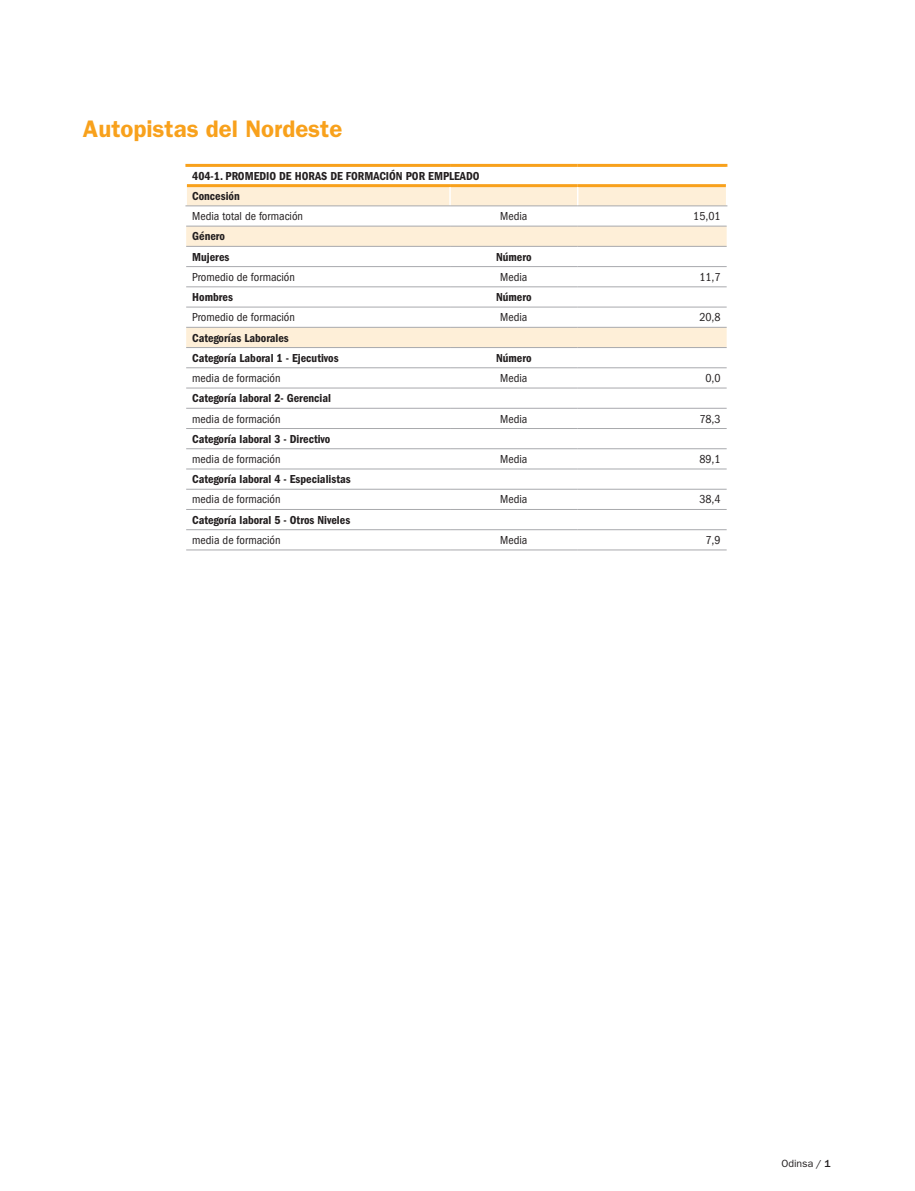
<style>
.page{position:relative;width:915px;height:1191px;background:#fff}
.page>*{position:absolute;margin:0;border:0;box-sizing:border-box;transform-origin:0 0}
.t1{font:600 24px "ITC Franklin Gothic Std";color:#f8a11c}
.t2{font:12px/20.2px "ITC Franklin Gothic Std Dm Cd";color:#231f20}
.t3{font:condensed 12px "ITC Franklin Gothic Std";color:#231f20}
.t4{font:10.5px "ITC Franklin Gothic Std";color:#231f20}
.s1{font-weight:500}
</style>
<div class="page">
<svg style="left:186px;top:187px;width:540px;height:160px"></svg>
<hr style="left:185px;top:164px;width:265px;height:3px;background:#f8a11c">
<hr style="left:450px;top:164px;width:127px;height:3px;background:#f8a11c">
<hr style="left:577px;top:164px;width:150px;height:3px;background:#f8a11c">
<svg style="left:186px;top:184px;width:1px;height:21px"></svg>
<hr style="left:187px;top:184px;width:263px;height:3px;background:#f8a11c">
<hr style="left:450px;top:184px;width:127px;height:3px;background:#f8a11c">
<hr style="left:577px;top:184px;width:148px;height:3px;background:#f8a11c">
<svg style="left:449px;top:187px;width:1px;height:18px"></svg>
<svg style="left:576px;top:187px;width:2px;height:18px"></svg>
<svg style="left:725px;top:184px;width:1px;height:21px"></svg>
<hr style="left:185px;top:205px;width:265px;height:1px;background:#a8a9ad">
<hr style="left:450px;top:205px;width:127px;height:1px;background:#a8a9ad">
<hr style="left:577px;top:205px;width:150px;height:1px;background:#a8a9ad">
<hr style="left:186px;top:226px;width:264px;height:1px;background:#a8a9ad">
<hr style="left:450px;top:226px;width:127px;height:1px;background:#a8a9ad">
<hr style="left:577px;top:226px;width:149px;height:1px;background:#a8a9ad">
<hr style="left:186px;top:246px;width:264px;height:1px;background:#a8a9ad">
<hr style="left:450px;top:246px;width:127px;height:1px;background:#a8a9ad">
<hr style="left:577px;top:246px;width:149px;height:1px;background:#a8a9ad">
<hr style="left:186px;top:266px;width:264px;height:1px;background:#a8a9ad">
<hr style="left:450px;top:266px;width:127px;height:1px;background:#a8a9ad">
<hr style="left:577px;top:266px;width:149px;height:1px;background:#a8a9ad">
<hr style="left:186px;top:286px;width:264px;height:1px;background:#a8a9ad">
<hr style="left:450px;top:286px;width:127px;height:1px;background:#a8a9ad">
<hr style="left:577px;top:286px;width:149px;height:1px;background:#a8a9ad">
<hr style="left:186px;top:307px;width:264px;height:1px;background:#a8a9ad">
<hr style="left:450px;top:307px;width:127px;height:1px;background:#a8a9ad">
<hr style="left:577px;top:307px;width:149px;height:1px;background:#a8a9ad">
<hr style="left:186px;top:367px;width:264px;height:1px;background:#a8a9ad">
<hr style="left:450px;top:367px;width:127px;height:1px;background:#a8a9ad">
<hr style="left:577px;top:367px;width:149px;height:1px;background:#a8a9ad">
<hr style="left:186px;top:549px;width:264px;height:1px;background:#a8a9ad">
<hr style="left:450px;top:549px;width:127px;height:1px;background:#a8a9ad">
<hr style="left:577px;top:549px;width:149px;height:1px;background:#a8a9ad">
<hr style="left:186px;top:327px;width:264px;height:1px;background:#a8a9ad">
<hr style="left:450px;top:327px;width:127px;height:1px;background:#a8a9ad">
<hr style="left:577px;top:327px;width:149px;height:1px;background:#a8a9ad">
<hr style="left:186px;top:347px;width:264px;height:1px;background:#a8a9ad">
<hr style="left:450px;top:347px;width:127px;height:1px;background:#a8a9ad">
<hr style="left:577px;top:347px;width:149px;height:1px;background:#a8a9ad">
<hr style="left:186px;top:388px;width:264px;height:1px;background:#a8a9ad">
<hr style="left:450px;top:388px;width:127px;height:1px;background:#a8a9ad">
<hr style="left:577px;top:388px;width:149px;height:1px;background:#a8a9ad">
<hr style="left:186px;top:408px;width:264px;height:1px;background:#a8a9ad">
<hr style="left:450px;top:408px;width:127px;height:1px;background:#a8a9ad">
<hr style="left:577px;top:408px;width:149px;height:1px;background:#a8a9ad">
<hr style="left:186px;top:428px;width:264px;height:1px;background:#a8a9ad">
<hr style="left:450px;top:428px;width:127px;height:1px;background:#a8a9ad">
<hr style="left:577px;top:428px;width:149px;height:1px;background:#a8a9ad">
<hr style="left:186px;top:448px;width:264px;height:1px;background:#a8a9ad">
<hr style="left:450px;top:448px;width:127px;height:1px;background:#a8a9ad">
<hr style="left:577px;top:448px;width:149px;height:1px;background:#a8a9ad">
<hr style="left:186px;top:468px;width:264px;height:1px;background:#a8a9ad">
<hr style="left:450px;top:468px;width:127px;height:1px;background:#a8a9ad">
<hr style="left:577px;top:468px;width:149px;height:1px;background:#a8a9ad">
<hr style="left:186px;top:489px;width:264px;height:1px;background:#a8a9ad">
<hr style="left:450px;top:489px;width:127px;height:1px;background:#a8a9ad">
<hr style="left:577px;top:489px;width:149px;height:1px;background:#a8a9ad">
<hr style="left:186px;top:509px;width:264px;height:1px;background:#a8a9ad">
<hr style="left:450px;top:509px;width:127px;height:1px;background:#a8a9ad">
<hr style="left:577px;top:509px;width:149px;height:1px;background:#a8a9ad">
<hr style="left:186px;top:529px;width:264px;height:1px;background:#a8a9ad">
<hr style="left:450px;top:529px;width:127px;height:1px;background:#a8a9ad">
<hr style="left:577px;top:529px;width:149px;height:1px;background:#a8a9ad">
<h1 class="t1" style="left:83px;top:114px;width:261px">Autopistas del Nordeste</h1>
<p class="t2" style="left:192px;top:166px;width:289px">404-1. PROMEDIO DE HORAS DE FORMACIÓN POR EMPLEADO<br>Concesión</p>
<p class="t3" style="left:192px;top:209px;width:112px">Media total de formación</p>
<p class="t3" style="left:500px;top:209px;width:29px">Media</p>
<p class="t3" style="left:693px;top:209px;width:29px">15,01</p>
<p class="t2" style="left:192px;top:226px;width:39px">Género<br>Mujeres</p>
<p class="t2" style="left:496px;top:246px;width:37px">Número</p>
<p class="t3" style="left:192px;top:270px;width:104px">Promedio de formación</p>
<p class="t3" style="left:500px;top:270px;width:29px">Media</p>
<p class="t3" style="left:699px;top:270px;width:23px">11,7</p>
<p class="t2" style="left:192px;top:287px;width:42px">Hombres</p>
<p class="t2" style="left:496px;top:287px;width:37px">Número</p>
<p class="t3" style="left:192px;top:310px;width:104px">Promedio de formación</p>
<p class="t3" style="left:500px;top:310px;width:29px">Media</p>
<p class="t3" style="left:699px;top:310px;width:23px">20,8</p>
<p class="t2" style="left:192px;top:327px;width:148px">Categorías Laborales<br>Categoría Laboral 1 - Ejecutivos</p>
<p class="t2" style="left:496px;top:348px;width:37px">Número</p>
<p class="t3" style="left:192px;top:371px;width:90px">media de formación</p>
<p class="t3" style="left:500px;top:371px;width:29px">Media</p>
<p class="t3" style="left:705px;top:371px;width:17px">0,0</p>
<p class="t2" style="left:192px;top:388px;width:140px">Categoría laboral 2- Gerencial</p>
<p class="t3" style="left:192px;top:412px;width:90px">media de formación</p>
<p class="t3" style="left:500px;top:412px;width:29px">Media</p>
<p class="t3" style="left:699px;top:412px;width:23px">78,3</p>
<p class="t2" style="left:192px;top:429px;width:140px">Categoría laboral 3 - Directivo</p>
<p class="t3" style="left:192px;top:452px;width:90px">media de formación</p>
<p class="t3" style="left:500px;top:452px;width:29px">Media</p>
<p class="t3" style="left:699px;top:452px;width:23px">89,1</p>
<p class="t2" style="left:192px;top:469px;width:160px">Categoría laboral 4 - Especialistas</p>
<p class="t3" style="left:192px;top:493px;width:90px">media de formación</p>
<p class="t3" style="left:500px;top:493px;width:29px">Media</p>
<p class="t3" style="left:699px;top:493px;width:23px">38,4</p>
<p class="t2" style="left:192px;top:509px;width:159px">Categoría laboral 5 - Otros Niveles</p>
<p class="t3" style="left:192px;top:533px;width:90px">media de formación</p>
<p class="t3" style="left:500px;top:533px;width:29px">Media</p>
<p class="t3" style="left:705px;top:533px;width:17px">7,9</p>
<p class="t4" style="left:781px;top:1157px;width:51px">Odinsa <span class="s1">/ 1</span></p>
</div>
